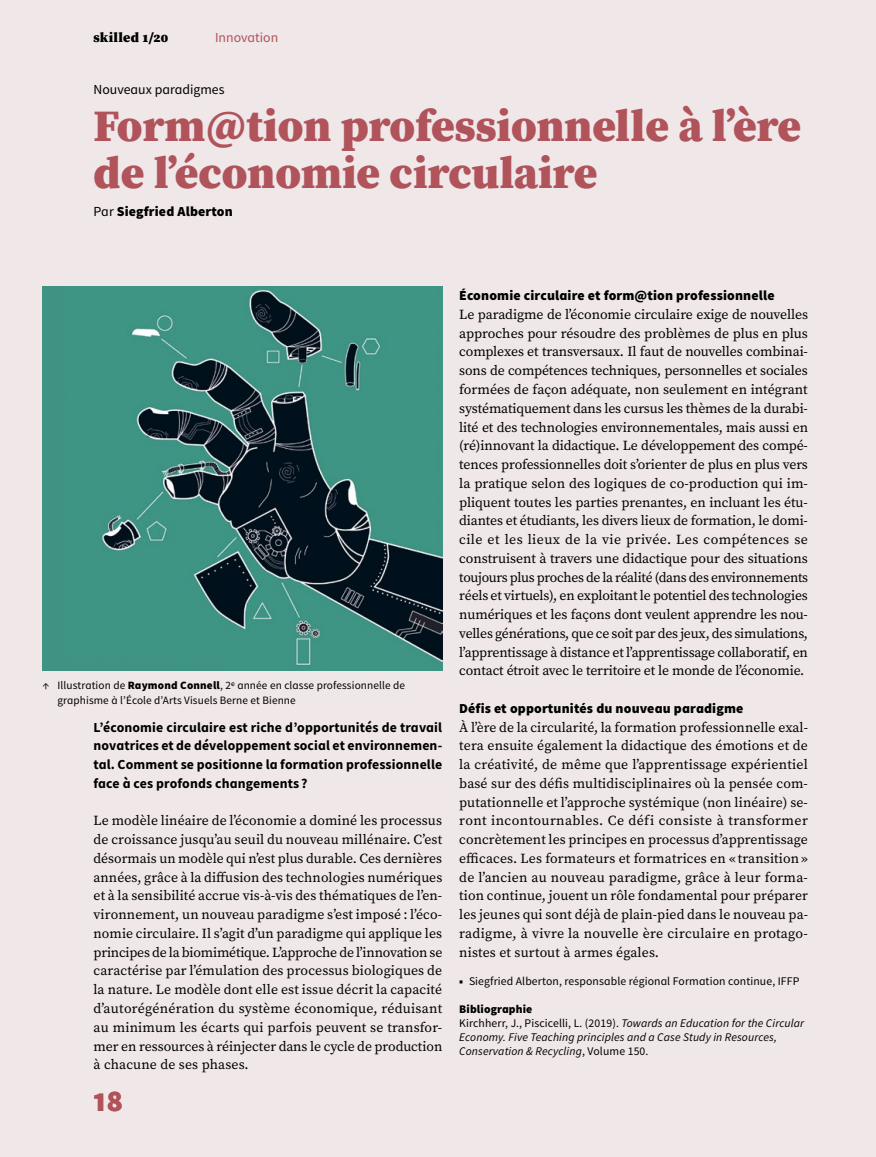
<style>
.page{position:relative;width:876px;height:1157px;background:#efe7e8}
.page>*{position:absolute;margin:0;border:0;box-sizing:border-box;transform-origin:0 0}
.H1-Titel-Artikel{font:900 45px/46.8px "Source Serif Pro";color:#b0535b}
.t1{font:900 30px "Source Sans Pro";color:#b0535b}
.P-Lauftext-ohne-Einz{font:13.8px/18.8px "Source Serif Pro";color:#000;text-align:justify}
.P-Lead{font:700 13.8px/18.8px "Source Sans Pro";letter-spacing:.01em;color:#000;text-align:justify}
.P-Zwischentitel{font:900 13.8px "Source Sans Pro";letter-spacing:.01em;color:#000}
.P-Autor{font:900 13.8px "Source Sans Pro";letter-spacing:.01em;color:#000}
.P-Obertitel{font:13.8px "Source Sans Pro";color:#000}
.H2-Kolumnentitel{font:900 13.8px "Source Serif Pro";letter-spacing:.02em;color:#000}
.H2-Kolumnentitel-2{font:13.8px "Source Sans Pro";color:#b0535b}
.P-Infos-nach-Text{font:italic 11.7px/14.1px "Source Sans Pro";letter-spacing:.01em;color:#000}
.P-Infos-nach-Text-2{font:11.7px "Source Sans Pro";letter-spacing:.01em;color:#000}
.P-Infos-nach-Text-3{font:900 11.7px "Source Sans Pro";letter-spacing:.01em;color:#000}
.t2{font:11.25px/14.1px "Source Sans Pro";letter-spacing:.01em;color:#000}
.s1{font-weight:400}
.s2{font-weight:900}
.s3{font-style:normal}
</style>
<div class="page">
<img style="left:43px;top:286px;width:399px;height:384px">
<h2 class="H2-Kolumnentitel" style="left:94px;top:28px;width:76px">skilled 1/20</h2>
<h2 class="H2-Kolumnentitel-2" style="left:215px;top:29px;width:65px">Innovation</h2>
<p class="P-Obertitel" style="left:94px;top:81px;width:132px">Nouveaux paradigmes</p>
<h1 class="H1-Titel-Artikel" style="left:94px;top:101px;width:709px">Form@tion professionnelle à l’ère de l’économie circulaire</h1>
<p class="P-Autor" style="left:94px;top:202px;width:141px"><span class="s1">Par</span> Siegfried Alberton</p>
<p class="t2" style="left:58px;top:679px;width:349px;text-indent:-15px">↑ Illustration de <span class="s2">Raymond Connell</span>, 2ᵉ année en classe professionnelle de graphisme à l’École d’Arts Visuels Berne et Bienne</p>
<p class="P-Lead" style="left:94px;top:717px;width:350px">L’économie circulaire est riche d’opportunités de travail novatrices et de développement social et environnemen&shy;tal. Comment se positionne la formation professionnelle face à ces profonds changements ?</p>
<p class="P-Lauftext-ohne-Einz" style="left:94px;top:811px;width:350px">Le modèle linéaire de l’économie a dominé les processus de croissance jusqu’au seuil du nouveau millénaire. C’est désormais un modèle qui n’est plus durable. Ces dernières années, grâce à la diffusion des technologies numériques et à la sensibilité accrue vis-à-vis des thématiques de l’en&shy;vironnement, un nouveau paradigme s’est imposé : l’éco&shy;nomie circulaire. Il s’agit d’un paradigme qui applique les principes de la biomimétique. L’approche de l’innovation se caractérise par l’émulation des processus biologiques de la nature. Le modèle dont elle est issue décrit la capacité d’autorégénération du système économique, réduisant au minimum les écarts qui parfois peuvent se transfor&shy;mer en ressources à réinjecter dans le cycle de production à chacune de ses phases.</p>
<h2 class="t1" style="left:94px;top:1082px;width:31px">18</h2>
<p class="P-Zwischentitel" style="left:459px;top:287px;width:317px">Économie circulaire et form@tion professionnelle</p>
<p class="P-Lauftext-ohne-Einz" style="left:459px;top:305px;width:350px">Le paradigme de l’économie circulaire exige de nouvelles approches pour résoudre des problèmes de plus en plus complexes et transversaux. Il faut de nouvelles combinai&shy;sons de compétences techniques, personnelles et sociales formées de façon adéquate, non seulement en intégrant systématiquement dans les cursus les thèmes de la durabi&shy;lité et des technologies environnementales, mais aussi en (ré)innovant la didactique. Le développement des compé&shy;tences professionnelles doit s’orienter de plus en plus vers la pratique selon des logiques de co-production qui im&shy;pliquent toutes les parties prenantes, en incluant les étu&shy;diantes et étudiants, les divers lieux de formation, le domi&shy;cile et les lieux de la vie privée. Les compétences se construisent à travers une didactique pour des situations toujours plus proches de la réalité (dans des environnements réels et virtuels), en exploitant le potentiel des technologies numériques et les façons dont veulent apprendre les nou&shy;velles générations, que ce soit par des jeux, des simulations, l’apprentissage à distance et l’apprentissage collaboratif, en contact étroit avec le territoire et le monde de l’économie.</p>
<p class="P-Zwischentitel" style="left:459px;top:699px;width:286px">Défis et opportunités du nouveau paradigme</p>
<p class="P-Lauftext-ohne-Einz" style="left:459px;top:717px;width:350px">À l’ère de la circularité, la formation professionnelle exal&shy;tera ensuite également la didactique des émotions et de la créativité, de même que l’apprentissage expérientiel basé sur des défis multidisciplinaires où la pensée com&shy;putationnelle et l’approche systémique (non linéaire) se&shy;ront incontournables. Ce défi consiste à transformer concrètement les principes en processus d’apprentissage efficaces. Les formateurs et formatrices en « transition» de l’ancien au nouveau paradigme, grâce à leur forma&shy;tion continue, jouent un rôle fondamental pour préparer les jeunes qui sont déjà de plain-pied dans le nouveau pa&shy;radigme, à vivre la nouvelle ère circulaire en protago&shy;nistes et surtout à armes égales.</p>
<p class="P-Infos-nach-Text-2" style="left:459px;top:973px;width:342px"><span class="s2">■</span> Siegfried Alberton, responsable régional Formation continue, IFFP</p>
<p class="P-Infos-nach-Text-3" style="left:459px;top:1001px;width:75px">Bibliographie</p>
<p class="P-Infos-nach-Text" style="left:459px;top:1016px;width:346px"><span class="s3">Kirchherr, J., Piscicelli, L. (2019).</span> Towards an Education for the Circular<br>Economy. Five Teaching principles and a Case Study in Resources,<br>Conservation &amp; Recycling<span class="s3">, Volume 150.</span></p>
</div>
